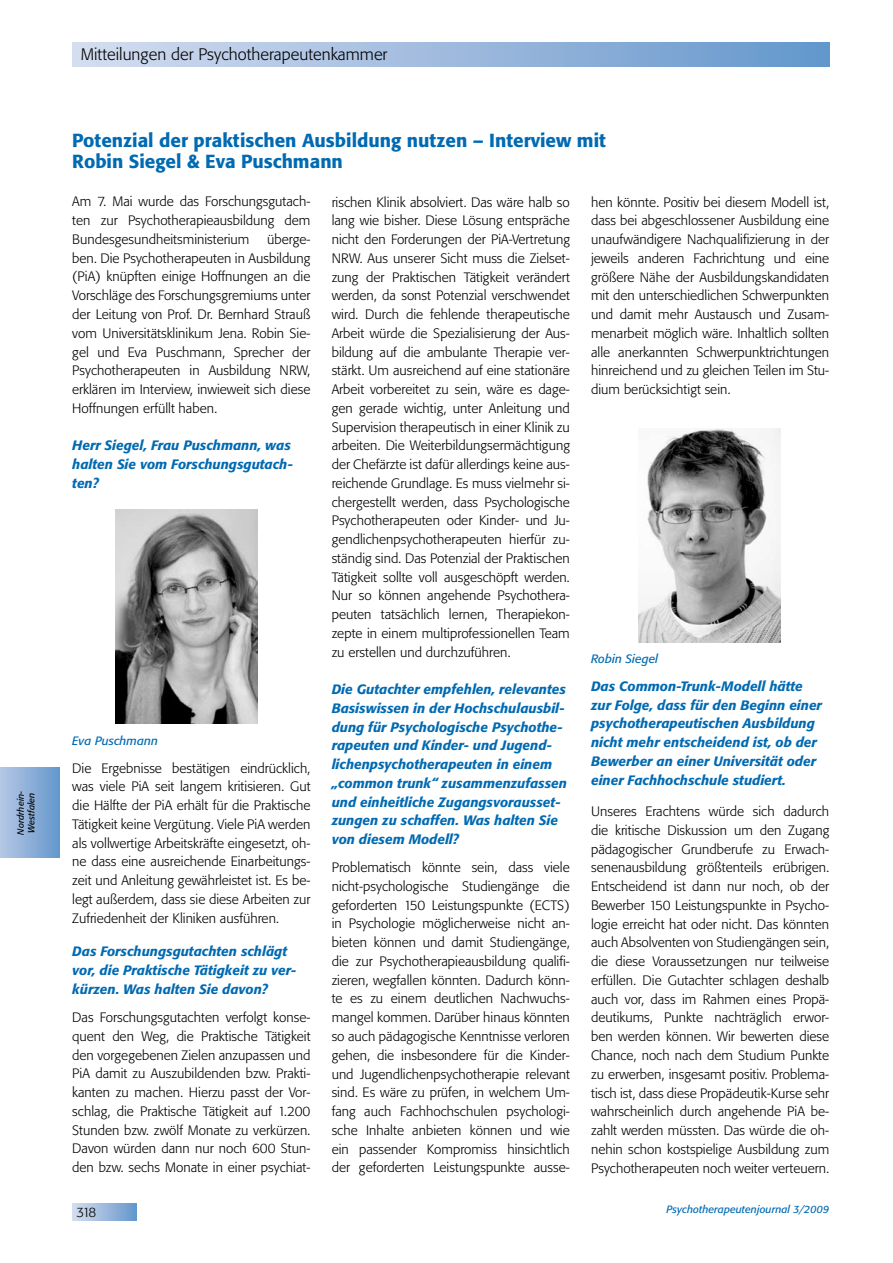
<style>
.page{position:relative;width:893px;height:1263px;background:#fff}
.page>*{position:absolute;margin:0;border:0;box-sizing:border-box;transform-origin:0 0}
.t1{font:500 18.75px/21.8px "Tn T Form BSK";color:#006ab2}
.t2{font:300 16.5px "Tn T Form BSK";color:#000}
.t3{font:300 13.5px/18.8px "Tn T Form BSK";color:#000;text-align:justify}
.t4{font:italic 500 13.5px/18.8px "Tn T Form BSK";color:#006ab2}
.t5{font:italic 12px "Tn T Form BSK";color:#006ab2}
.t6{font:italic 10.5px "Tn T Form BSK";color:#006ab2}
.t7{font:italic 9px/10.8px "Tn T Form BSK";color:#000}
</style>
<div class="page">
<div style="left:72px;top:43px;width:757px;height:24px;background:linear-gradient(to right,#d6def0,#6497cc)"></div>
<div style="left:72px;top:1203px;width:64px;height:17px;background:linear-gradient(to right,#d7def0,#6899cd)"></div>
<div style="left:0;top:767px;width:60px;height:91px;background:linear-gradient(to right,#b6c7e4,#6598cc)"></div>
<img style="left:115px;top:510px;width:143px;height:214px">
<img style="left:638px;top:428px;width:142px;height:214px">
<p class="t7" style="left:15px;top:835px;width:45px;rotate:-90deg">Nordrhein-<br>Westfalen</p>
<p class="t2" style="left:81px;top:44px;width:308px">Mitteilungen der Psychotherapeutenkammer</p>
<h1 class="t1" style="left:72px;top:129px;width:535px">Potenzial der praktischen Ausbildung nutzen – Interview mit<br>Robin Siegel &amp; Eva Puschmann</h1>
<p class="t3" style="left:72px;top:192px;width:240px">Am 7. Mai wurde das Forschungsgutach&shy;ten zur Psychotherapieausbildung dem Bundesgesundheitsministerium</p>
<p class="t3" style="left:332px;top:192px;width:240px">rischen Klinik absolviert. Das wäre halb so lang wie bisher. Diese Lösung entspräche nicht den Forderungen der PiA-Vertretung NRW. Aus unserer Sicht muss die Zielset&shy;zung der Praktischen Tätigkeit verändert werden, da sonst Potenzial verschwendet wird. Durch die fehlende therapeutische Arbeit würde die Spezialisierung der Aus&shy;bildung auf die ambulante Therapie ver&shy;stärkt. Um ausreichend auf eine stationäre Arbeit vorbereitet zu sein, wäre es dage&shy;gen gerade wichtig, unter Anleitung und Supervision therapeutisch in einer Klinik zu arbeiten. Die Weiterbildungsermächtigung der Chefärzte ist dafür allerdings keine aus&shy;reichende Grundlage. Es muss vielmehr si&shy;chergestellt werden, dass Psychologische Psychotherapeuten oder Kinder- und Ju&shy;gendlichenpsychotherapeuten hierfür zu&shy;ständig sind. Das Potenzial der Praktischen Tätigkeit sollte voll ausgeschöpft werden.<br>Nur so können angehende Psychothera&shy;peuten tatsächlich lernen, Therapiekon&shy;zepte in einem multiprofessionellen Team zu erstellen und durchzuführen.</p>
<p class="t4" style="left:332px;top:680px;width:237px">Die Gutachter empfehlen, relevantes Basiswissen in der Hochschulausbil&shy;dung für Psychologische Psychothe&shy;rapeuten und Kinder- und Jugend&shy;lichenpsychotherapeuten in einem „common trunk“ zusammenzufassen und einheitliche Zugangsvorausset&shy;zungen zu schaffen. Was halten Sie von diesem Modell?</p>
<p class="t3" style="left:332px;top:858px;width:240px">Problematisch könnte sein, dass viele nicht-psychologische Studiengänge die geforderten 150 Leistungspunkte (ECTS) in Psychologie möglicherweise nicht an&shy;bieten können und damit Studiengänge, die zur Psychotherapieausbildung qualifi&shy;zieren, wegfallen könnten. Dadurch könn&shy;te es zu einem deutlichen Nachwuchs&shy;mangel kommen. Darüber hinaus könnten so auch pädagogische Kenntnisse verloren gehen, die insbesondere für die Kinder&shy;und Jugendlichenpsychotherapie relevant sind. Es wäre zu prüfen, in welchem Um&shy;fang auch Fachhochschulen psychologi&shy;sche Inhalte anbieten können und wie ein passender Kompromiss hinsichtlich der geforderten Leistungspunkte ausse-</p>
<p class="t3" style="left:591px;top:193px;width:240px">hen könnte. Positiv bei diesem Modell ist, dass bei abgeschlossener Ausbildung eine unaufwändigere Nachqualifizierung in der jeweils anderen Fachrichtung und eine größere Nähe der Ausbildungskandidaten mit den unterschiedlichen Schwerpunkten und damit mehr Austausch und Zusam&shy;menarbeit möglich wäre. Inhaltlich sollten alle anerkannten Schwerpunktrichtungen hinreichend und zu gleichen Teilen im Stu&shy;dium berücksichtigt sein.</p>
<p class="t3" style="left:72px;top:230px;width:240px;text-indent:195px">überge&shy;ben. Die Psychotherapeuten in Ausbildung (PiA) knüpften einige Hoffnungen an die Vorschläge des Forschungsgremiums unter der Leitung von Prof. Dr. Bernhard Strauß vom Universitätsklinikum Jena. Robin Sie&shy;gel und Eva Puschmann, Sprecher der Psychotherapeuten in Ausbildung NRW, erklären im Interview, inwieweit sich diese Hoffnungen erfüllt haben.</p>
<p class="t4" style="left:72px;top:436px;width:222px">Herr Siegel, Frau Puschmann, was halten Sie vom Forschungsgutach&shy;ten?</p>
<p class="t5" style="left:591px;top:651px;width:69px">Robin Siegel</p>
<p class="t4" style="left:591px;top:677px;width:232px">Das Common-Trunk-Modell hätte zur Folge, dass für den Beginn einer psychotherapeutischen Ausbildung nicht mehr entscheidend ist, ob der Bewerber an einer Universität oder einer Fachhochschule studiert.</p>
<p class="t3" style="left:591px;top:802px;width:240px">Unseres Erachtens würde sich dadurch die kritische Diskussion um den Zugang pädagogischer Grundberufe zu Erwach&shy;senenausbildung größtenteils erübrigen.<br>Entscheidend ist dann nur noch, ob der Bewerber 150 Leistungspunkte in Psycho&shy;logie erreicht hat oder nicht. Das könnten auch Absolventen von Studiengängen sein, die diese Voraussetzungen nur teilweise erfüllen. Die Gutachter schlagen deshalb auch vor, dass im Rahmen eines Propä&shy;deutikums, Punkte nachträglich erwor&shy;ben werden können. Wir bewerten diese Chance, noch nach dem Studium Punkte zu erwerben, insgesamt positiv. Problema&shy;tisch ist, dass diese Propädeutik-Kurse sehr wahrscheinlich durch angehende PiA be&shy;zahlt werden müssten. Das würde die oh&shy;nehin schon kostspielige Ausbildung zum Psychotherapeuten noch weiter verteuern.</p>
<p class="t5" style="left:72px;top:733px;width:87px">Eva Puschmann</p>
<p class="t3" style="left:72px;top:759px;width:240px">Die Ergebnisse bestätigen eindrücklich, was viele PiA seit langem kritisieren. Gut die Hälfte der PiA erhält für die Praktische Tätigkeit keine Vergütung. Viele PiA werden als vollwertige Arbeitskräfte eingesetzt, oh&shy;ne dass eine ausreichende Einarbeitungs&shy;zeit und Anleitung gewährleistet ist. Es be&shy;legt außerdem, dass sie diese Arbeiten zur Zufriedenheit der Kliniken ausführen.</p>
<p class="t4" style="left:72px;top:942px;width:226px">Das Forschungsgutachten schlägt vor, die Praktische Tätigkeit zu ver&shy;kürzen. Was halten Sie davon?</p>
<p class="t3" style="left:72px;top:1008px;width:240px">Das Forschungsgutachten verfolgt konse&shy;quent den Weg, die Praktische Tätigkeit den vorgegebenen Zielen anzupassen und PiA damit zu Auszubildenden bzw. Prakti&shy;kanten zu machen. Hierzu passt der Vor&shy;schlag, die Praktische Tätigkeit auf 1.200<br>Stunden bzw. zwölf Monate zu verkürzen.<br>Davon würden dann nur noch 600 Stun&shy;den bzw. sechs Monate in einer psychiat-</p>
<p class="t3" style="left:77px;top:1202px;width:21px">318</p>
<p class="t6" style="left:666px;top:1203px;width:164px">Psychotherapeutenjournal 3/2009</p>
</div>
